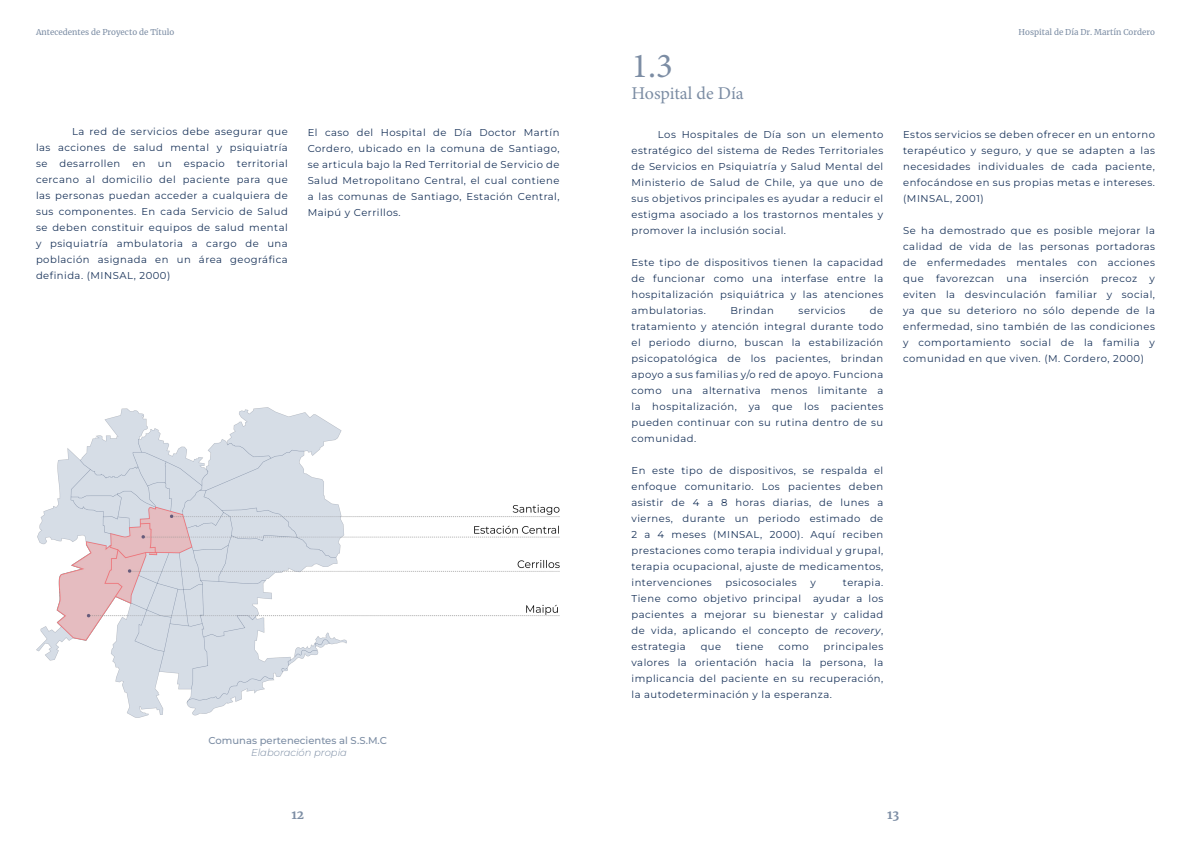
<style>
.page{position:relative;width:1191px;height:842px;background:#fff}
.page>*{position:absolute;margin:0;border:0;box-sizing:border-box;transform-origin:0 0}
.subtitulo{font:35px "Minion Pro";color:#7c8da4}
.subtitulo-2{font:18px "Minion Pro";color:#7c8da4}
.t1{font:700 12px "Merriweather";color:#7c8da4}
.Estilo_de_párrafo_1{font:10px/16px "Montserrat";letter-spacing:.05em;color:#1a345a;text-align:justify}
.pie{font:500 10px "Montserrat";color:#7c8da4}
.pie-2{font:italic 300 10px "Montserrat";color:#7c8da4}
.t2{font:8px "Merriweather";color:#7c8da4}
.s1{font-style:italic}
</style>
<div class="page">
<img style="left:36px;top:407px;width:523px;height:311px">
<p class="t2" style="left:36px;top:26px;width:140px">Antecedentes de Proyecto de Título</p>
<p class="t2" style="left:1018px;top:26px;width:138px">Hospital de Día Dr. Martín Cordero</p>
<p class="Estilo_de_párrafo_1" style="left:36px;top:123px;width:253px;text-indent:36px">La red de servicios debe asegurar que las acciones de salud mental y psiquiatría se desarrollen en un espacio territorial cercano al domicilio del paciente para que las personas puedan acceder a cualquiera de sus componentes. En cada Servicio de Salud se deben constituir equipos de salud mental y psiquiatría ambulatoria a cargo de una población asignada en un área geográfica definida. (MINSAL, 2000)</p>
<p class="Estilo_de_párrafo_1" style="left:308px;top:124px;width:253px">El caso del Hospital de Día Doctor Martín Cordero, ubicado en la comuna de Santiago, se articula bajo la Red Territorial de Servicio de Salud Metropolitano Central, el cual contiene a las comunas de Santiago, Estación Central, Maipú y Cerrillos.</p>
<p class="pie" style="left:208px;top:733px;width:180px">Comunas pertenecientes al S.S.M.C</p>
<p class="pie-2" style="left:251px;top:745px;width:97px">Elaboración propia</p>
<p class="subtitulo" style="left:631px;top:43px;width:43px">1.3</p>
<p class="subtitulo-2" style="left:631px;top:81px;width:114px">Hospital de Día</p>
<p class="Estilo_de_párrafo_1" style="left:631px;top:126px;width:253px;text-indent:26px">Los Hospitales de Día son un elemento estratégico del sistema de Redes Territoriales de Servicios en Psiquiatría y Salud Mental del Ministerio de Salud de Chile, ya que uno de sus objetivos principales es ayudar a reducir el estigma asociado a los trastornos mentales y promover la inclusión social.</p>
<p class="Estilo_de_párrafo_1" style="left:631px;top:254px;width:253px">Este tipo de dispositivos tienen la capacidad de funcionar como una interfase entre la hospitalización psiquiátrica y las atenciones ambulatorias.</p>
<p class="Estilo_de_párrafo_1" style="left:631px;top:302px;width:253px;text-indent:238px">de tratamiento y atención integral durante todo el periodo diurno, buscan la estabilización psicopatológica de los pacientes, brindan apoyo a sus familias y/o red de apoyo. Funciona como una alternativa menos limitante a la hospitalización, ya que los pacientes pueden continuar con su rutina dentro de su comunidad.</p>
<p class="Estilo_de_párrafo_1" style="left:631px;top:462px;width:253px">En este tipo de dispositivos, se respalda el enfoque comunitario. Los pacientes deben asistir de 4 a 8 horas diarias, de lunes a viernes, durante un periodo estimado de 2 a 4 meses (MINSAL, 2000). Aquí reciben prestaciones como terapia individual y grupal, terapia ocupacional, ajuste de medicamentos, intervenciones</p>
<p class="Estilo_de_párrafo_1" style="left:730px;top:302px;width:45px">Brindan</p>
<p class="Estilo_de_párrafo_1" style="left:798px;top:302px;width:48px">servicios</p>
<p class="Estilo_de_párrafo_1" style="left:631px;top:574px;width:253px;text-indent:211px">terapia.<br>Tiene como objetivo principal ayudar a los pacientes a mejorar su bienestar y calidad de vida, aplicando el concepto de <span class="s1">recovery</span>, estrategia</p>
<p class="Estilo_de_párrafo_1" style="left:725px;top:574px;width:73px">psicosociales</p>
<p class="Estilo_de_párrafo_1" style="left:810px;top:574px;width:7px">y</p>
<p class="Estilo_de_párrafo_1" style="left:631px;top:638px;width:253px;text-indent:192px">principales valores la orientación hacia la persona, la implicancia del paciente en su recuperación, la autodeterminación y la esperanza.</p>
<p class="Estilo_de_párrafo_1" style="left:700px;top:638px;width:22px">que</p>
<p class="Estilo_de_párrafo_1" style="left:736px;top:638px;width:29px">tiene</p>
<p class="Estilo_de_párrafo_1" style="left:778px;top:638px;width:32px">como</p>
<p class="Estilo_de_párrafo_1" style="left:903px;top:126px;width:253px">Estos servicios se deben ofrecer en un entorno terapéutico y seguro, y que se adapten a las necesidades individuales de cada paciente, enfocándose en sus propias metas e intereses. (MINSAL, 2001)</p>
<p class="Estilo_de_párrafo_1" style="left:903px;top:222px;width:253px">Se ha demostrado que es posible mejorar la calidad de vida de las personas portadoras de enfermedades mentales con acciones que favorezcan una inserción precoz y eviten la desvinculación familiar y social, ya que su deterioro no sólo depende de la enfermedad, sino también de las condiciones y comportamiento social de la familia y comunidad en que viven. (M. Cordero, 2000)</p>
<p class="t1" style="left:291px;top:806px;width:14px">12</p>
<p class="t1" style="left:887px;top:806px;width:14px">13</p>
</div>
